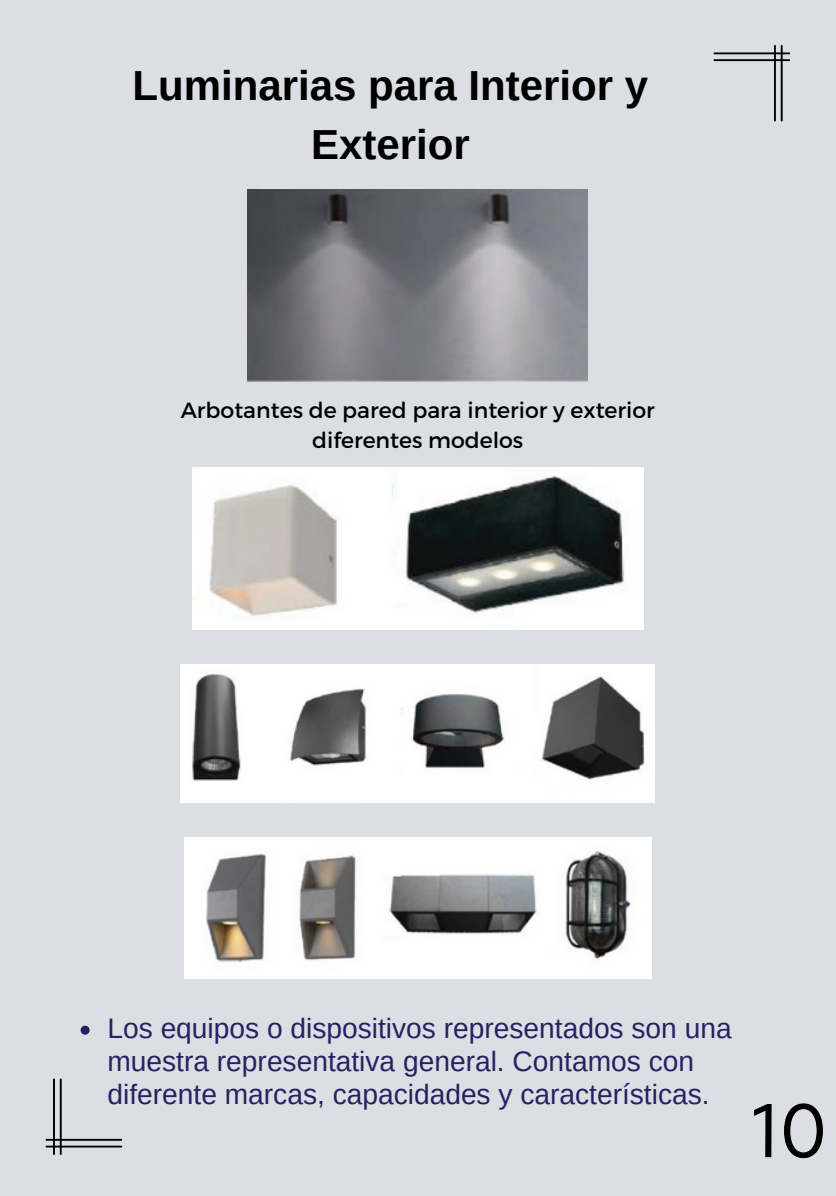
<style>
.page{position:relative;width:836px;height:1196px;background:#fff}
.page>*{position:absolute;margin:0;border:0;box-sizing:border-box;transform-origin:0 0}
.t1{font:76px "TT Fors";color:#000}
.t2{font:700 42px/58.4px "Arimo";color:#000;text-align:center}
.t3{font:28.2px/33px "Arimo";color:#262262}
.t4{font:22px/30px "Montserrat";color:#000;text-align:center}
</style>
<div class="page">
<div style="left:0;top:0;width:836px;height:1195px;background:#dbdfe4"></div>
<svg style="left:46px;top:1078px;width:76px;height:77px"></svg>
<svg style="left:713px;top:45px;width:77px;height:76px"></svg>
<img style="left:247px;top:190px;width:341px;height:192px">
<img style="left:180px;top:664px;width:474px;height:138px">
<img style="left:193px;top:467px;width:450px;height:162px">
<img style="left:184px;top:837px;width:467px;height:141px">
<svg style="left:81px;top:1025px;width:9px;height:9px"></svg>
<p class="t2" style="left:132px;top:57px;width:517px">Luminarias para Interior y<br>Exterior</p>
<p class="t4" style="left:181px;top:394px;width:475px">Arbotantes de pared para interior y exterior diferentes modelos</p>
<p class="t3" style="left:107px;top:1011px;width:625px">Los equipos o dispositivos representados son una muestra representativa general. Contamos con diferente marcas, capacidades y características.</p>
<p class="t1" style="left:752px;top:1077px;width:77px">10</p>
</div>
